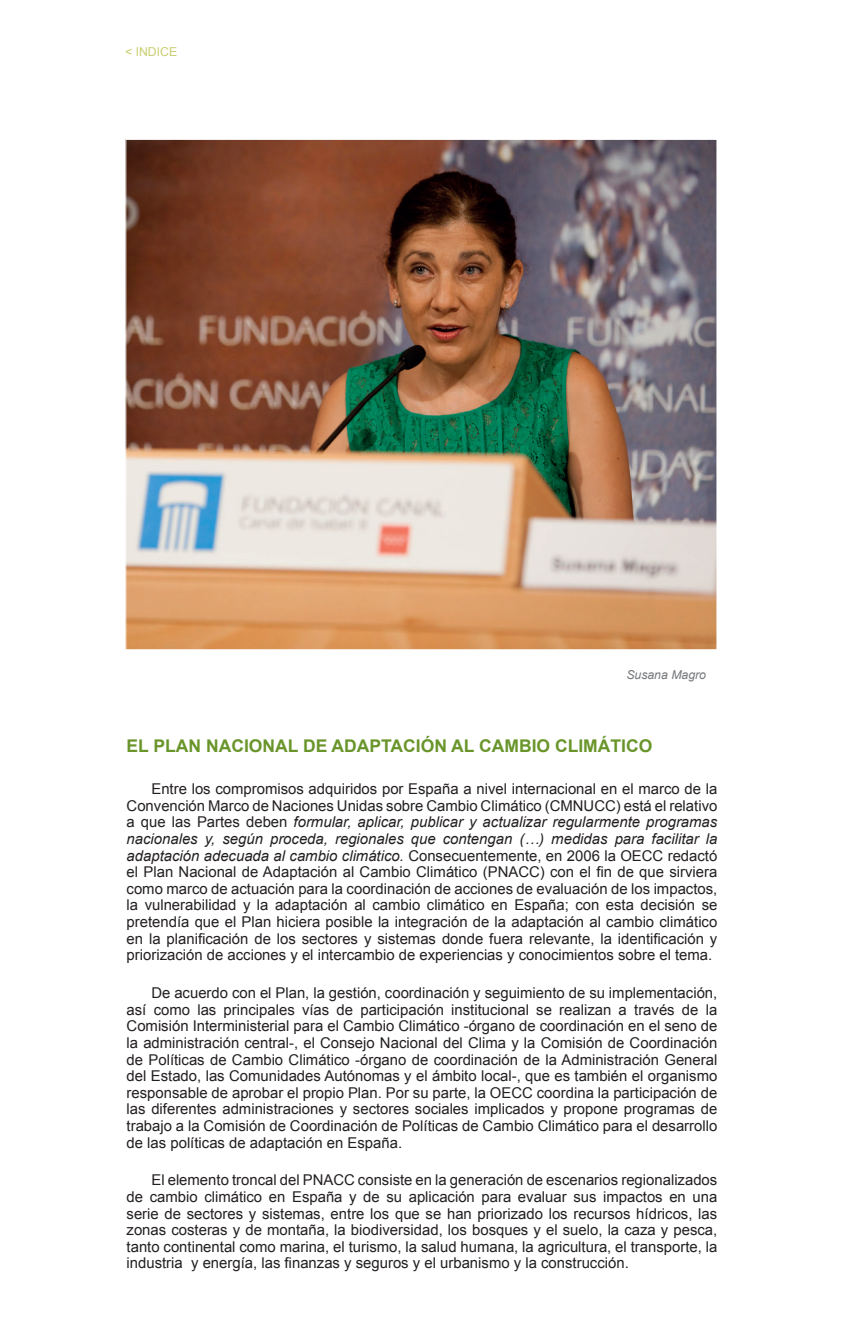
<style>
.page{position:relative;width:844px;height:1340px;background:#fff}
.page>*{position:absolute;margin:0;border:0;box-sizing:border-box;transform-origin:0 0}
.subtitulares{font:700 17.5px "Arial";color:#69952b}
.t1{font:14.88px/16.6px "Arial";color:#231f20;text-align:justify}
.t2{font:italic 12.25px "Arial";color:#76787b}
.t3{font:12.25px "Arial";color:#c9ce6f}
.s1{font-style:italic}
</style>
<div class="page">
<img style="left:127px;top:141px;width:588px;height:507px">
<p class="t3" style="left:125px;top:44px;width:54px">&lt; INDICE</p>
<p class="t2" style="left:626px;top:666px;width:81px">Susana Magro</p>
<p class="subtitulares" style="left:126px;top:733px;width:527px">EL PLAN NACIONAL DE ADAPTACIÓN AL CAMBIO CLIMÁTICO</p>
<p class="t1" style="left:126px;top:780px;width:592px;text-indent:25px">Entre los compromisos adquiridos por España a nivel internacional en el marco de la Convención Marco de Naciones Unidas sobre Cambio Climático (CMNUCC) está el relativo a que las Partes deben <span class="s1">formular, aplicar, publicar y actualizar regularmente programas nacionales y, según proceda, regionales que contengan (…) medidas para facilitar la adaptación adecuada al cambio climático.</span> Consecuentemente, en 2006 la OECC redactó el Plan Nacional de Adaptación al Cambio Climático (PNACC) con el fin de que sirviera como marco de actuación para la coordinación de acciones de evaluación de los impactos, la vulnerabilidad y la adaptación al cambio climático en España; con esta decisión se pretendía que el Plan hiciera posible la integración de la adaptación al cambio climático en la planificación de los sectores y sistemas donde fuera relevante, la identificación y priorización de acciones y el intercambio de experiencias y conocimientos sobre el tema.</p>
<p class="t1" style="left:126px;top:984px;width:592px;text-indent:25px">De acuerdo con el Plan, la gestión, coordinación y seguimiento de su implementación, así como las principales vías de participación institucional se realizan a través de la Comisión Interministerial para el Cambio Climático -órgano de coordinación en el seno de la administración central-, el Consejo Nacional del Clima y la Comisión de Coordinación de Políticas de Cambio Climático -órgano de coordinación de la Administración General del Estado, las Comunidades Autónomas y el ámbito local-, que es también el organismo responsable de aprobar el propio Plan. Por su parte, la OECC coordina la participación de las diferentes administraciones y sectores sociales implicados y propone programas de trabajo a la Comisión de Coordinación de Políticas de Cambio Climático para el desarrollo de las políticas de adaptación en España.</p>
<p class="t1" style="left:126px;top:1171px;width:592px;text-indent:25px">El elemento troncal del PNACC consiste en la generación de escenarios regionalizados de cambio climático en España y de su aplicación para evaluar sus impactos en una serie de sectores y sistemas, entre los que se han priorizado los recursos hídricos, las zonas costeras y de montaña, la biodiversidad, los bosques y el suelo, la caza y pesca, tanto continental como marina, el turismo, la salud humana, la agricultura, el transporte, la industria y energía, las finanzas y seguros y el urbanismo y la construcción.</p>
</div>
